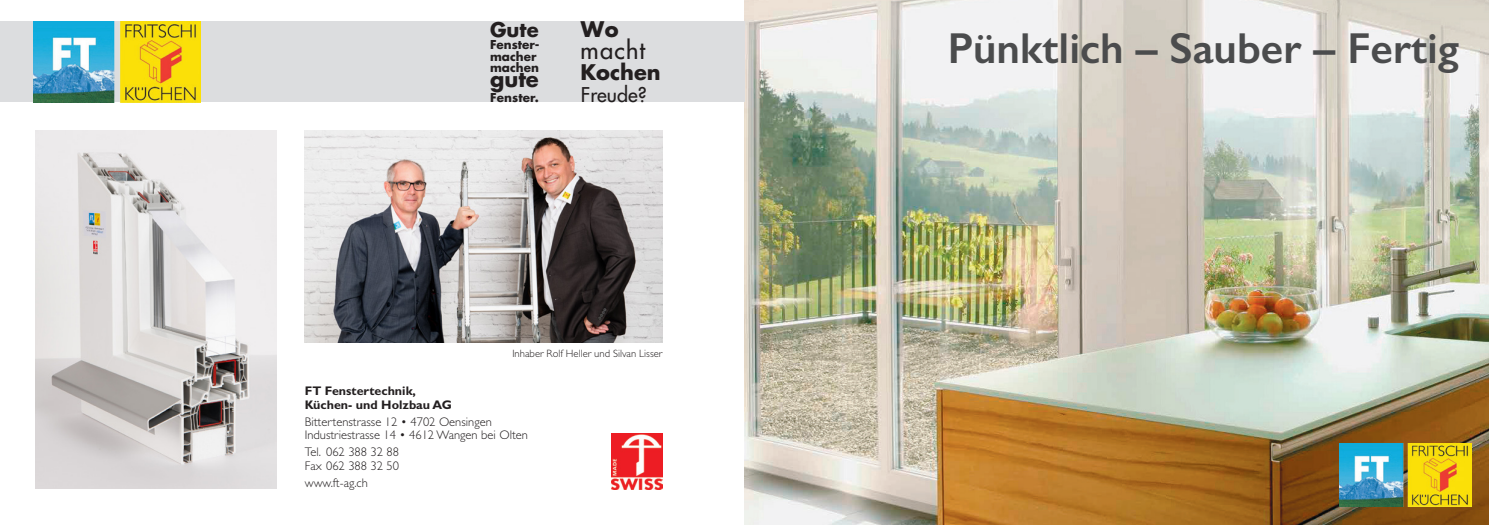
<style>
.page{position:relative;width:1489px;height:525px;background:#fff}
.page>*{position:absolute;margin:0;border:0;box-sizing:border-box;transform-origin:0 0}
.t1{font:600 43.38px "Gill Sans";color:#4b4c4d}
.t2{font:500 23.75px "Futura Std";letter-spacing:.05em;color:#231f20}
.t3{font:700 21.12px "Futura Std";color:#231f20}
.t4{font:700 21px "Futura Std";color:#231f20}
.t5{font:500 19.75px "Futura Std";color:#231f20}
.t6{font:700 19.62px "Futura Std";color:#231f20}
.t7{font:300 12.5px/13.5px "Gill Sans Std";color:#231f20}
.t8{font:700 12.5px/13.5px "Gill Sans Std";color:#231f20}
.t9{font:700 12px/12px "Futura Std";color:#231f20}
.t10{font:300 10.62px "Gill Sans Std";color:#231f20}
</style>
<div class="page">
<img style="left:744px;top:0;width:744px;height:524px">
<div style="left:0;top:21px;width:744px;height:81px;background:#dcdddf"></div>
<img style="left:33px;top:21px;width:168px;height:81px">
<img style="left:35px;top:130px;width:241px;height:358px">
<img style="left:305px;top:130px;width:357px;height:212px">
<img style="left:611px;top:433px;width:51px;height:56px">
<img style="left:1339px;top:443px;width:132px;height:63px">
<h3 class="t6" style="left:490px;top:16px;width:50px">Gute</h3>
<p class="t9" style="left:490px;top:38px;width:51px">Fenster&shy;macher machen</p>
<h3 class="t3" style="left:490px;top:65px;width:50px">gute</h3>
<p class="t9" style="left:490px;top:91px;width:50px">Fenster.</p>
<h3 class="t4" style="left:581px;top:15px;width:39px">Wo</h3>
<h2 class="t2" style="left:580px;top:35px;width:66px">macht</h2>
<h3 class="t4" style="left:580px;top:58px;width:82px">Kochen</h3>
<h3 class="t5" style="left:581px;top:82px;width:67px">Freude?</h3>
<p class="t10" style="left:512px;top:347px;width:151px">Inhaber Rolf Heller und Silvan Lisser</p>
<p class="t8" style="left:305px;top:384px;width:148px">FT Fenstertechnik,<br>Küchen- und Holzbau AG</p>
<p class="t7" style="left:305px;top:414px;width:224px">Bittertenstrasse 12 • 4702 Oensingen<br>Industriestrasse 14 • 4612 Wangen bei Olten</p>
<p class="t7" style="left:305px;top:445px;width:96px">Tel. 062 388 32 88<br>Fax 062 388 32 50</p>
<p class="t7" style="left:305px;top:476px;width:64px">www.ft-ag.ch</p>
<h1 class="t1" style="left:947px;top:22px;width:513px">Pünktlich – Sauber – Fertig</h1>
</div>
